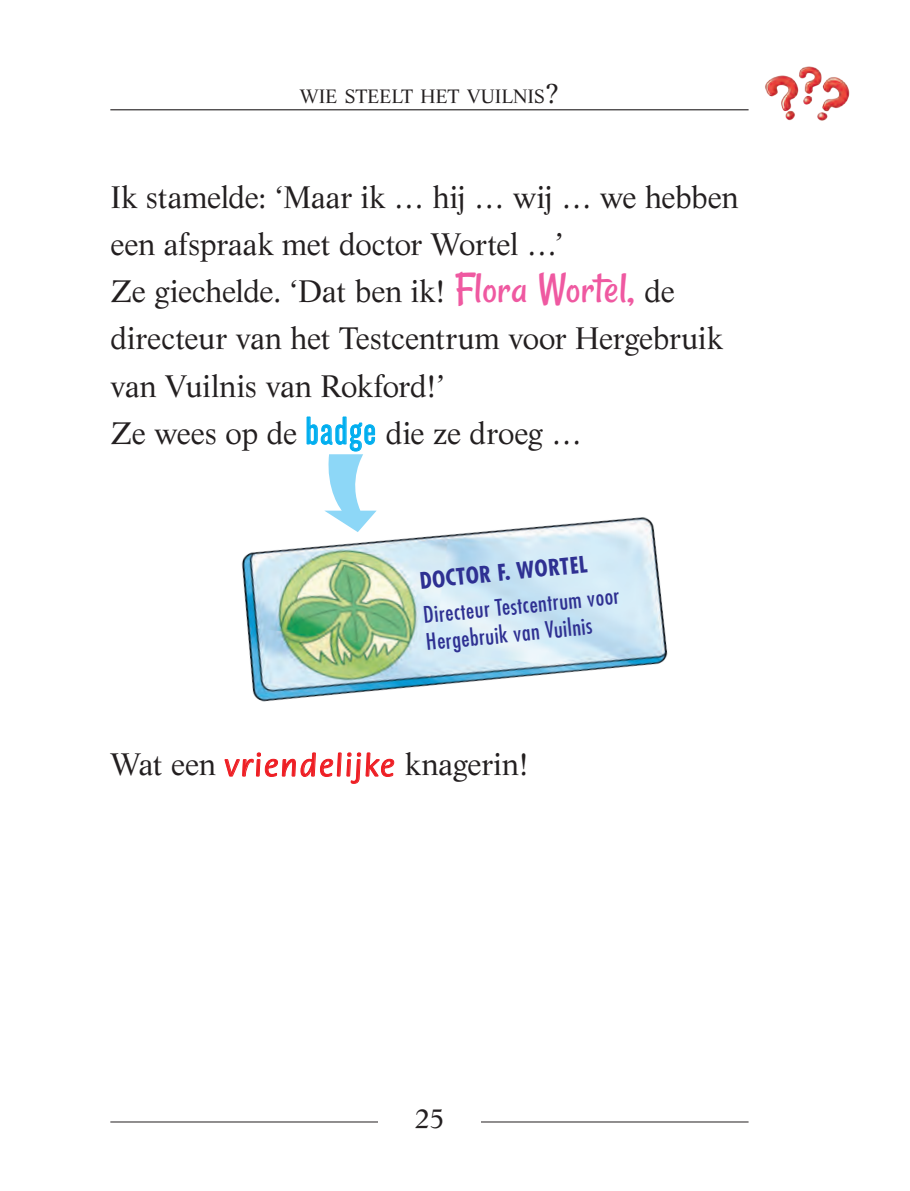
<style>
.page{position:relative;width:910px;height:1191px;background:#fff}
.page>*{position:absolute;margin:0;border:0;box-sizing:border-box;transform-origin:0 0}
.t1{font:30.38px/47.2px "Life";letter-spacing:-.01em;color:#231f20}
.t2{font:27px "Life LT Std";color:#231f20}
.t3{font:condensed 22.28px/27.2px "Futura";color:#2e3092}
.t4{font:700 condensed 22.28px "Futura";color:#2e3092}
.t5{font:18.9px "Life LT Std";color:#231f20}
.s1{font-size:27px}
.s2{font-family:"Rancho";font-size:45px;color:#ef59a1}
.s3{font-family:"Knockout HTF28 Junior Featherwt";font-size:40.5px;color:#00aeef}
.s4{font-family:"Flora Std";font-weight:500;font-size:31.5px;color:#ee1d23}
</style>
<div class="page">
<hr style="left:110px;top:1121px;width:638px;height:1px;background:#231f20">
<div style="left:378px;top:1107px;width:102px;height:44px;background:#fff"></div>
<img style="left:241px;top:510px;width:427px;height:192px">
<hr style="left:110px;top:109px;width:638px;height:1px;background:#231f20">
<img style="left:765px;top:66px;width:85px;height:55px">
<svg style="left:324px;top:454px;width:52px;height:78px"></svg>
<p class="t5" style="left:300px;top:85px;width:261px">WIE STEELT HET VUILNIS<span class="s1">?</span></p>
<p class="t1" style="left:110px;top:173px;width:629px">Ik stamelde: ‘Maar ik … hij … wij … we hebben een afspraak met doctor Wortel …’<br>Ze giechelde. ‘Dat ben ik! <span class="s2">Flora Wortel,</span> de directeur van het Testcentrum voor Hergebruik van Vuilnis van Rokford!’<br>Ze wees op de <span class="s3">badge</span> die ze droeg …</p>
<p class="t4" style="left:418px;top:567px;width:170px;rotate:-6deg">DOCTOR F. WORTEL</p>
<p class="t3" style="left:422px;top:601px;width:198px;rotate:-6deg">Directeur Testcentrum voor<br>Hergebruik van Vuilnis</p>
<p class="t1" style="left:110px;top:740px;width:420px">Wat een <span class="s4">vriendelijke</span> knagerin!</p>
<p class="t2" style="left:414px;top:1101px;width:32px">25</p>
</div>
